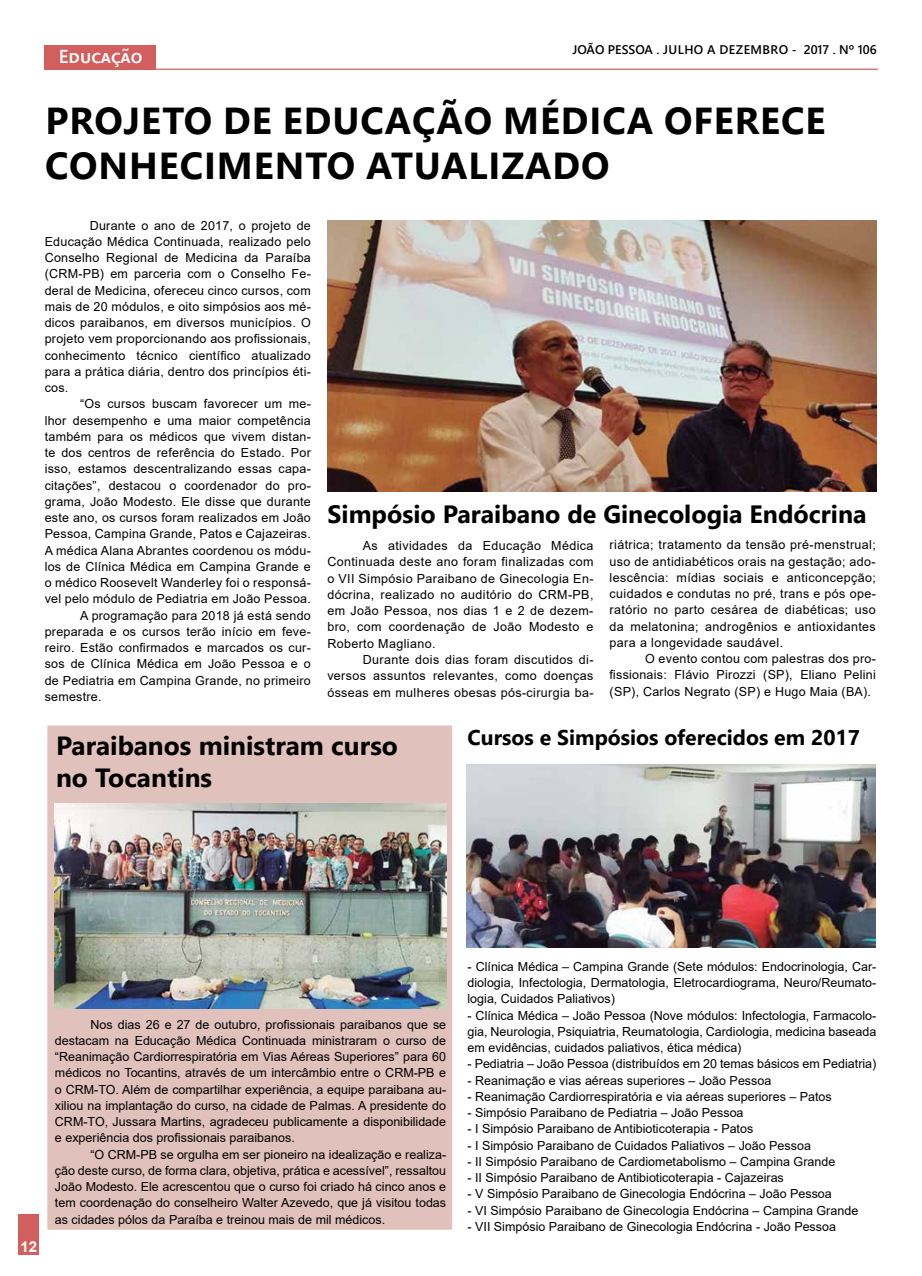
<style>
.page{position:relative;width:922px;height:1276px;background:#fff}
.page>*{position:absolute;margin:0;border:0;box-sizing:border-box;transform-origin:0 0}
.t1{font:700 37.5px "Segoe UI";letter-spacing:.025em;color:#000}
.t2{font:700 26.25px/31.5px "Segoe UI";color:#000}
.t3{font:700 25px "Segoe UI";color:#000}
.t4{font:700 21.25px "Segoe UI";color:#000}
.t5{font:600 18.75px "Segoe UI";color:#fff}
.t6{font:700 15px "Arial";color:#fff}
.t7{font:12.5px/16.2px "Arial";letter-spacing:.02em;color:#000;text-align:justify}
.t8{font:12.5px "Arial";color:#000}
.t9{font:600 12.5px "Segoe UI";color:#000}
</style>
<div class="page">
<div style="left:46px;top:724px;width:407px;height:507px;background:#e0c1bb;border:1px solid #fff"></div>
<div style="left:45px;top:45px;width:111px;height:25px;background:#d35e5e"></div>
<hr style="left:45px;top:69px;width:832px;height:1px;background:#d35e5e">
<div style="left:19px;top:1214px;width:20px;height:41px;background:#d35e5e"></div>
<img style="left:327px;top:220px;width:549px;height:271px">
<img style="left:55px;top:804px;width:391px;height:204px">
<img style="left:466px;top:764px;width:409px;height:183px">
<h3 class="t5" style="left:59px;top:39px;width:85px">Educação</h3>
<p class="t9" style="left:572px;top:38px;width:306px">JOÃO PESSOA . juLho A DEZEMBRO - 2017 . Nº 106</p>
<h1 class="t1" style="left:45px;top:85px;width:49px">Projeto</h1>
<h1 class="t1" style="left:223px;top:85px;width:108px">de Educa</h1>
<h1 class="t1" style="left:412px;top:85px;width:151px">ção Médica</h1>
<h1 class="t1" style="left:664px;top:85px;width:73px">oferece</h1>
<h1 class="t1" style="left:45px;top:130px;width:27px">conhecimento</h1>
<h1 class="t1" style="left:366px;top:130px;width:27px">atua</h1>
<h1 class="t1" style="left:468px;top:130px;width:86px">lizado</h1>
<p class="t7" style="left:45px;top:217px;width:267px;text-indent:45px">Durante o ano de 2017, o projeto de Educação Médica Continuada, realizado pelo Conselho Regional de Medicina da Paraíba (CRM-PB) em parceria com o Conselho Fe&shy;deral de Medicina, ofereceu cinco cursos, com mais de 20 módulos, e oito simpósios aos mé&shy;dicos paraibanos, em diversos municípios. O projeto vem proporcionando aos profissionais, conhecimento técnico científico atualizado para a prática diária, dentro dos princípios éti&shy;cos.</p>
<p class="t7" style="left:80px;top:396px;width:232px">“Os cursos buscam favorecer um me-</p>
<p class="t7" style="left:45px;top:412px;width:267px">lhor desempenho e uma maior competência</p>
<p class="t7" style="left:45px;top:428px;width:267px">também para os médicos que vivem distan-</p>
<p class="t7" style="left:45px;top:444px;width:267px">te dos centros de referência do Estado. Por</p>
<p class="t7" style="left:45px;top:461px;width:267px">isso, estamos descentralizando essas capa-</p>
<p class="t7" style="left:45px;top:477px;width:267px">citações”, destacou o coordenador do pro-</p>
<p class="t7" style="left:45px;top:493px;width:267px">grama, João Modesto. Ele disse que durante</p>
<p class="t7" style="left:45px;top:509px;width:267px">este ano, os cursos foram realizados em João</p>
<p class="t7" style="left:45px;top:526px;width:267px">Pessoa, Campina Grande, Patos e Cajazeiras.</p>
<p class="t7" style="left:45px;top:542px;width:267px">A médica Alana Abrantes coordenou os módu-</p>
<p class="t7" style="left:45px;top:558px;width:267px">los de Clínica Médica em Campina Grande e</p>
<p class="t7" style="left:45px;top:574px;width:267px">o médico Roosevelt Wanderley foi o responsá-</p>
<p class="t7" style="left:45px;top:591px;width:267px">vel pelo módulo de Pediatria em João Pessoa.</p>
<p class="t7" style="left:80px;top:607px;width:232px">A programação para 2018 já está sendo</p>
<p class="t7" style="left:45px;top:623px;width:267px">preparada e os cursos terão início em feve-</p>
<p class="t7" style="left:45px;top:639px;width:267px">reiro. Estão confirmados e marcados os cur-</p>
<p class="t7" style="left:45px;top:656px;width:267px">sos de Clínica Médica em João Pessoa e o</p>
<p class="t7" style="left:45px;top:672px;width:267px">de Pediatria em Campina Grande, no primeiro</p>
<p class="t7" style="left:45px;top:688px;width:58px">semestre.</p>
<h3 class="t3" style="left:327px;top:490px;width:540px">Simpósio Paraibano de Ginecologia Endócrina</h3>
<p class="t7" style="left:609px;top:537px;width:267px">riátrica; tratamento da tensão pré-menstrual; uso de antidiabéticos orais na gestação; ado&shy;lescência: mídias sociais e anticoncepção; cuidados e condutas no pré, trans e pós ope&shy;ratório no parto cesárea de diabéticas; uso da melatonina; androgênios e antioxidantes para a longevidade saudável.</p>
<p class="t7" style="left:609px;top:650px;width:267px;text-indent:35px">O evento contou com palestras dos pro&shy;fissionais: Flávio Pirozzi (SP), Eliano Pelini (SP), Carlos Negrato (SP) e Hugo Maia (BA).</p>
<h3 class="t4" style="left:467px;top:717px;width:394px">Cursos e Simpósios oferecidos em 2017</h3>
<p class="t7" style="left:327px;top:537px;width:267px;text-indent:35px">As atividades da Educação Médica Continuada deste ano foram finalizadas com o VII Simpósio Paraibano de Ginecologia En&shy;dócrina, realizado no auditório do CRM-PB, em João Pessoa, nos dias 1 e 2 de dezem&shy;bro, com coordenação de João Modesto e Roberto Magliano.</p>
<p class="t7" style="left:327px;top:651px;width:267px;text-indent:35px">Durante dois dias foram discutidos di&shy;versos assuntos relevantes, como doenças ósseas em mulheres obesas pós-cirurgia ba-</p>
<h2 class="t2" style="left:56px;top:728px;width:343px">Paraibanos ministram curso no Tocantins</h2>
<p class="t6" style="left:20px;top:1235px;width:18px">12</p>
<p class="t7" style="left:55px;top:1016px;width:392px;text-indent:35px">Nos dias 26 e 27 de outubro, profissionais paraibanos que se destacam na Educação Médica Continuada ministraram o curso de “Reanimação Cardiorrespiratória em Vias Aéreas Superiores” para 60 médicos no Tocantins, através de um intercâmbio entre o CRM-PB e o CRM-TO. Além de compartilhar experiência, a equipe paraibana au&shy;xiliou na implantação do curso, na cidade de Palmas. A presidente do CRM-TO, Jussara Martins, agradeceu publicamente a disponibilidade e experiência dos profissionais paraibanos.</p>
<p class="t7" style="left:55px;top:1146px;width:392px;text-indent:35px">“O CRM-PB se orgulha em ser pioneiro na idealização e realiza&shy;ção deste curso, de forma clara, objetiva, prática e acessível”, ressaltou João Modesto. Ele acrescentou que o curso foi criado há cinco anos e tem coordenação do conselheiro Walter Azevedo, que já visitou todas as cidades pólos da Paraíba e treinou mais de mil médicos.</p>
<p class="t7" style="left:467px;top:958px;width:410px">- Clínica Médica – Campina Grande (Sete módulos: Endocrinologia, Car&shy;diologia, Infectologia, Dermatologia, Eletrocardiograma, Neuro/Reumato&shy;logia, Cuidados Paliativos)</p>
<p class="t7" style="left:467px;top:1007px;width:410px">- Clínica Médica – João Pessoa (Nove módulos: Infectologia, Farmacolo&shy;gia, Neurologia, Psiquiatria, Reumatologia, Cardiologia, medicina baseada em evidências, cuidados paliativos, ética médica)</p>
<p class="t8" style="left:467px;top:1055px;width:410px">- Pediatria – João Pessoa (distribuídos em 20 temas básicos em Pediatria)</p>
<p class="t8" style="left:467px;top:1071px;width:305px">- Reanimação e vias aéreas superiores – João Pessoa</p>
<p class="t8" style="left:467px;top:1088px;width:366px">- Reanimação Cardiorrespiratória e via aéreas superiores – Patos</p>
<p class="t8" style="left:467px;top:1104px;width:277px">- Simpósio Paraibano de Pediatria – João Pessoa</p>
<p class="t8" style="left:467px;top:1120px;width:287px">- I Simpósio Paraibano de Antibioticoterapia - Patos</p>
<p class="t8" style="left:467px;top:1136px;width:345px">- I Simpósio Paraibano de Cuidados Paliativos – João Pessoa</p>
<p class="t8" style="left:467px;top:1153px;width:369px">- II Simpósio Paraibano de Cardiometabolismo – Campina Grande</p>
<p class="t8" style="left:467px;top:1169px;width:318px">- II Simpósio Paraibano de Antibioticoterapia - Cajazeiras</p>
<p class="t8" style="left:467px;top:1185px;width:366px">- V Simpósio Paraibano de Ginecologia Endócrina – João Pessoa</p>
<p class="t8" style="left:467px;top:1201px;width:392px">- VI Simpósio Paraibano de Ginecologia Endócrina – Campina Grande</p>
<p class="t8" style="left:467px;top:1218px;width:370px">- VII Simpósio Paraibano de Ginecologia Endócrina - João Pessoa</p>
</div>
